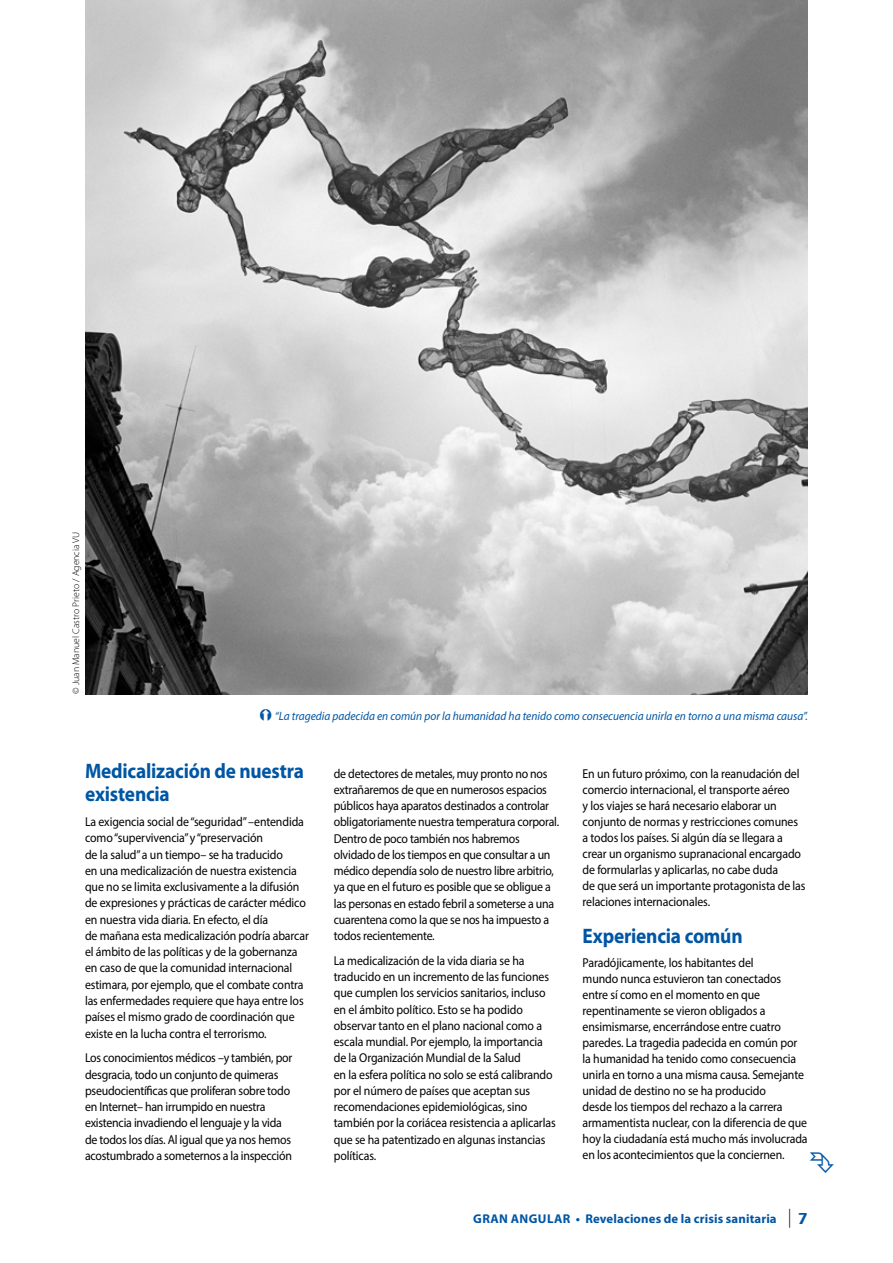
<style>
.page{position:relative;width:893px;height:1263px;background:#fff}
.page>*{position:absolute;margin:0;border:0;box-sizing:border-box;transform-origin:0 0}
.t1{font:700 21px/22.8px "Myriad Pro";letter-spacing:-.01em;color:#0056a4;scale:.92 1}
.t2{font:12.9px/16.2px "Myriad Pro";letter-spacing:-.01em;color:#000;scale:.92 1}
.t3{font:700 12.75px "Myriad Pro";letter-spacing:.015em;color:#0056a4}
.t4{font:italic 12px "Myriad Pro";color:#0056a4;scale:.95 1}
.t5{font:300 9.75px "Myriad Pro";color:#000}
.s1{font-weight:400;font-size:18.9px;color:#000}
.s2{font-family:"ITC Eras Std";font-weight:600;font-size:16.5px}
</style>
<div class="page">
<img style="left:85px;top:0;width:723px;height:694px">
<p class="t5" style="left:71px;top:694px;width:164px;rotate:-90deg">© Juan Manuel Castro Prieto / Agencia VU</p>
<p class="t4" style="left:275px;top:708px;width:563px">“La tragedia padecida en común por la humanidad ha tenido como consecuencia unirla en torno a una misma causa”.</p>
<h1 class="t1" style="left:85px;top:759px;width:239px">Medicalización de nuestra existencia</h1>
<p class="t2" style="left:85px;top:813px;width:245px">La exigencia social de “seguridad” –entendida como “supervivencia” y “preservación<br>de la salud” a un tiempo– se ha traducido<br>en una medicalización de nuestra existencia que no se limita exclusivamente a la difusión de expresiones y prácticas de carácter médico en nuestra vida diaria. En efecto, el día<br>de mañana esta medicalización podría abarcar el ámbito de las políticas y de la gobernanza en caso de que la comunidad internacional estimara, por ejemplo, que el combate contra las enfermedades requiere que haya entre los países el mismo grado de coordinación que existe en la lucha contra el terrorismo.</p>
<p class="t2" style="left:85px;top:1050px;width:227px">Los conocimientos médicos –y también, por desgracia, todo un conjunto de quimeras pseudocientíficas que proliferan sobre todo en Internet– han irrumpido en nuestra existencia invadiendo el lenguaje y la vida de todos los días. Al igual que ya nos hemos acostumbrado a someternos a la inspección</p>
<p class="t2" style="left:334px;top:765px;width:246px">de detectores de metales, muy pronto no nos extrañaremos de que en numerosos espacios públicos haya aparatos destinados a controlar obligatoriamente nuestra temperatura corporal.<br>Dentro de poco también nos habremos olvidado de los tiempos en que consultar a un médico dependía solo de nuestro libre arbitrio, ya que en el futuro es posible que se obligue a las personas en estado febril a someterse a una cuarentena como la que se nos ha impuesto a todos recientemente.</p>
<p class="t2" style="left:334px;top:952px;width:243px">La medicalización de la vida diaria se ha traducido en un incremento de las funciones que cumplen los servicios sanitarios, incluso en el ámbito político. Esto se ha podido observar tanto en el plano nacional como a escala mundial. Por ejemplo, la importancia de la Organización Mundial de la Salud<br>en la esfera política no solo se está calibrando por el número de países que aceptan sus recomendaciones epidemiológicas, sino también por la coriácea resistencia a aplicarlas que se ha patentizado en algunas instancias políticas.</p>
<p class="t2" style="left:583px;top:765px;width:244px">En un futuro próximo, con la reanudación del comercio internacional, el transporte aéreo<br>y los viajes se hará necesario elaborar un conjunto de normas y restricciones comunes a todos los países. Si algún día se llegara a crear un organismo supranacional encargado de formularlas y aplicarlas, no cabe duda<br>de que será un importante protagonista de las relaciones internacionales.</p>
<h1 class="t1" style="left:583px;top:924px;width:175px">Experiencia común</h1>
<p class="t2" style="left:583px;top:955px;width:246px">Paradójicamente, los habitantes del<br>mundo nunca estuvieron tan conectados entre sí como en el momento en que repentinamente se vieron obligados a ensimismarse, encerrándose entre cuatro paredes. La tragedia padecida en común por la humanidad ha tenido como consecuencia unirla en torno a una misma causa. Semejante unidad de destino no se ha producido<br>desde los tiempos del rechazo a la carrera armamentista nuclear, con la diferencia de que hoy la ciudadanía está mucho más involucrada en los acontecimientos que la conciernen.</p>
<p class="t3" style="left:473px;top:1210px;width:336px">GRAN ANGULAR • Revelaciones de la crisis sanitaria <span class="s1">|</span> <span class="s2">7</span></p>
</div>
